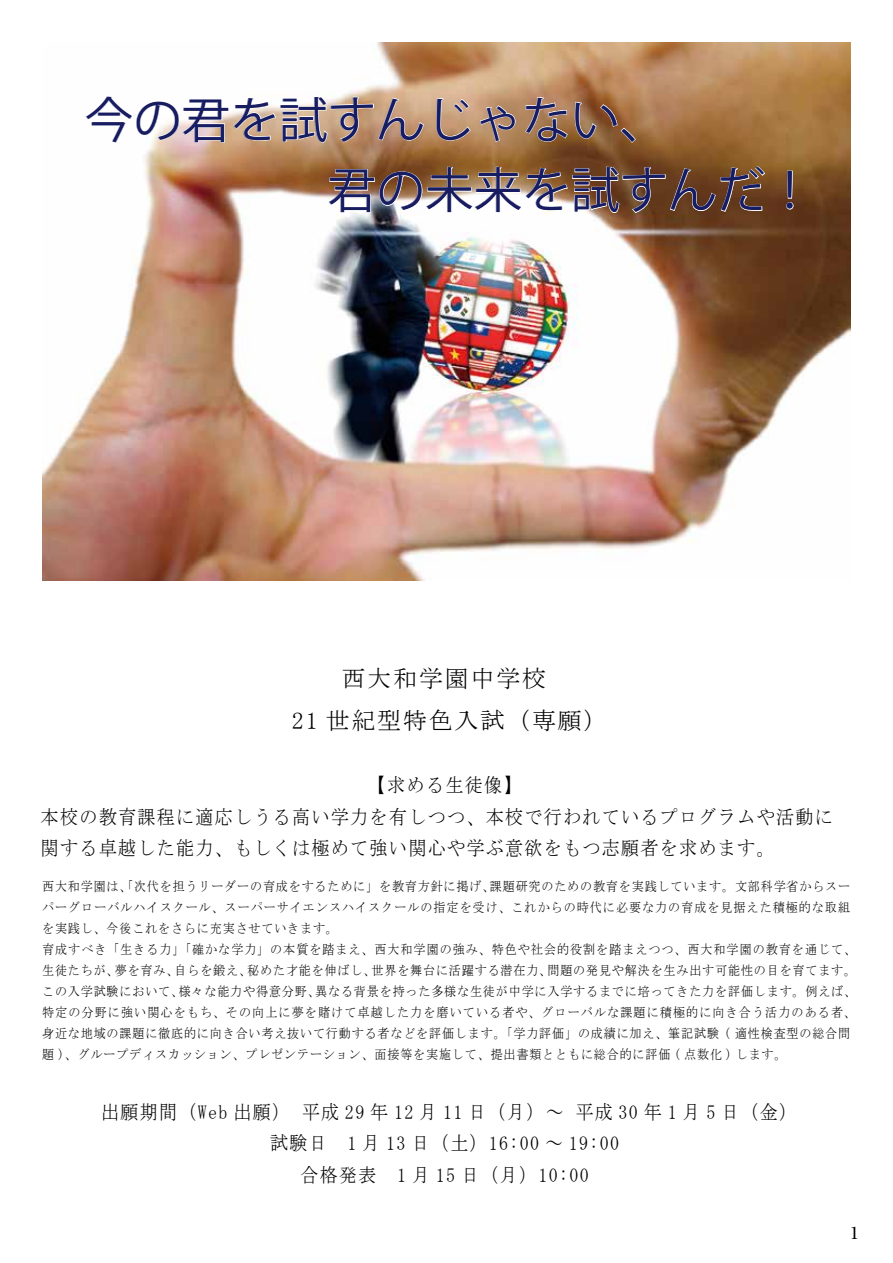
<style>
.page{position:relative;width:893px;height:1263px;background:#fff}
.page>*{position:absolute;margin:0;border:0;box-sizing:border-box;transform-origin:0 0}
.t1{font:48.6px/70.5px "Koz Go Pr 6 N";color:#181d62}
.t2{font:24px/42.2px "MS Mincho";letter-spacing:.075em;color:#000;text-align:center}
.t3{font:19.8px/31.5px "MS Mincho";letter-spacing:.075em;color:#000;scale:.91 1}
.t4{font:500 16.5px "Ryumin Pro";color:#000}
.t5{font:13.2px/21px "MS Mincho";letter-spacing:.075em;color:#000;scale:.91 1}
</style>
<div class="page">
<img style="left:43px;top:43px;width:807px;height:538px">
<svg style="left:86px;top:96px;width:338px;height:47px"></svg>
<svg style="left:436px;top:98px;width:34px;height:42px"></svg>
<svg style="left:480px;top:106px;width:35px;height:35px"></svg>
<svg style="left:525px;top:97px;width:42px;height:45px;background:#bb9677"></svg>
<svg style="left:575px;top:102px;width:60px;height:41px;background:#9f734d"></svg>
<svg style="left:329px;top:167px;width:386px;height:46px"></svg>
<svg style="left:721px;top:166px;width:44px;height:46px;background:#8a674a"></svg>
<svg style="left:786px;top:171px;width:7px;height:38px"></svg>
<h1 class="t1" style="left:85px;top:86px;width:731px">今の君を試すんじゃない、<br>　　　　　君の未来を試すんだ！</h1>
<h2 class="t2" style="left:292px;top:657px;width:317px">西大和学園中学校<br>21 世紀型特色入試（専願）</h2>
<h3 class="t3" style="left:41px;top:769px;width:872px;text-indent:327px">【求める生徒像】<br>本校の教育課程に適応しうる高い学力を有しつつ、本校で行われているプログラムや活動に関する卓越した能力、もしくは極めて強い関心や学ぶ意欲をもつ志願者を求めます。</h3>
<p class="t5" style="left:42px;top:876px;width:896px">西大和学園は、「次代を担うリーダーの育成をするために」を教育方針に掲げ、課題研究のための教育を実践しています。文部科学省からスーパーグローバルハイスクール、スーパーサイエンスハイスクールの指定を受け、これからの時代に必要な力の育成を見据えた積極的な取組を実践し、今後これをさらに充実させていきます。<br>育成すべき「生きる力」「確かな学力」の本質を踏まえ、西大和学園の強み、特色や社会的役割を踏まえつつ、西大和学園の教育を通じて、生徒たちが、夢を育み、自らを鍛え、秘めた才能を伸ばし、世界を舞台に活躍する潜在力、問題の発見や解決を生み出す可能性の目を育てます。この入学試験において、様々な能力や得意分野、異なる背景を持った多様な生徒が中学に入学するまでに培ってきた力を評価します。例えば、特定の分野に強い関心をもち、その向上に夢を賭けて卓越した力を磨いている者や、グローバルな課題に積極的に向き合う活力のある者、身近な地域の課題に徹底的に向き合い考え抜いて行動する者などを評価します。「学力評価」の成績に加え、筆記試験 ( 適性検査型の総合問題 )、グループディスカッション、プレゼンテーション、面接等を実施して、提出書類とともに総合的に評価 ( 点数化 ) します。</p>
<h3 class="t3" style="left:101px;top:1096px;width:766px;text-align:center">出願期間（Web 出願）　平成 29 年 12 月 11 日（月）～ 平成 30 年 1 月 5 日（金）試験日　1 月 13 日（土）16:00 ～ 19:00<br>合格発表　1 月 15 日（月）10:00</h3>
<p class="t4" style="left:850px;top:1220px;width:10px">1</p>
</div>
